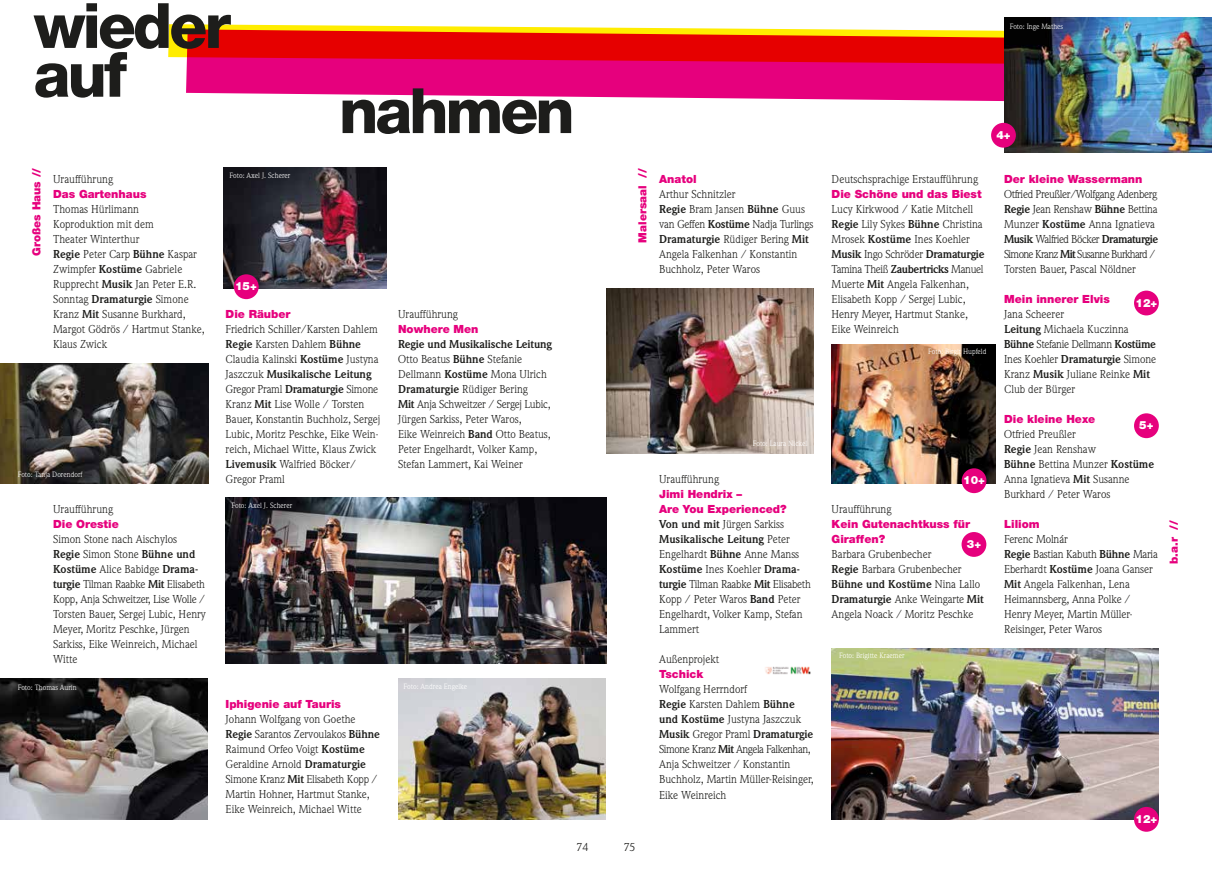
<style>
.page{position:relative;width:1212px;height:869px;background:#fff}
.page>*{position:absolute;margin:0;border:0;box-sizing:border-box;transform-origin:0 0}
.t1{font:800 62.5px/48.8px "Helvetica Neue";letter-spacing:-.05em;color:#1d1d1b}
.t2{font:11.25px/15px "Weidemann";color:#1d1d1b}
.t3{font:900 11.25px/15px "Helvetica Neue";color:#e6007d}
.t4{font:11.25px/15px "Weidemann";letter-spacing:-.02em;color:#1d1d1b}
.t5{font:900 11.25px "Helvetica Neue";color:#fff}
.t6{font:7.5px "Weidemann";color:#fff}
.s1{font-weight:700}
</style>
<div class="page">
<svg style="left:186px;top:65px;width:818px;height:37px;background:#e9228e"></svg>
<svg style="left:168px;top:24px;width:836px;height:41px;background:#ec3c24"></svg>
<img style="left:765px;top:666px;width:46px;height:9px">
<img style="left:0;top:363px;width:208px;height:120px">
<img style="left:398px;top:678px;width:208px;height:141px">
<img style="left:226px;top:497px;width:380px;height:166px">
<img style="left:606px;top:288px;width:208px;height:165px">
<img style="left:0;top:678px;width:208px;height:141px">
<img style="left:831px;top:344px;width:164px;height:139px">
<div style="left:962px;top:468px;width:24px;height:25px;background:#e6007d;border-radius:50%"></div>
<img style="left:1004px;top:18px;width:208px;height:135px">
<div style="left:991px;top:123px;width:25px;height:25px;background:#e6007d;border-radius:50%"></div>
<div style="left:1134px;top:290px;width:25px;height:25px;background:#e6007d;border-radius:50%"></div>
<div style="left:1134px;top:413px;width:25px;height:25px;background:#e6007d;border-radius:50%"></div>
<div style="left:961px;top:531px;width:25px;height:25px;background:#e6007d;border-radius:50%"></div>
<img style="left:831px;top:648px;width:328px;height:171px">
<div style="left:1134px;top:806px;width:25px;height:25px;background:#e6007d;border-radius:50%"></div>
<img style="left:224px;top:168px;width:163px;height:120px">
<div style="left:234px;top:274px;width:25px;height:25px;background:#e6007d;border-radius:50%"></div>
<h1 class="t1" style="left:34px;top:1px;width:199px">wieder auf</h1>
<h1 class="t1" style="left:339px;top:86px;width:237px">nahmen</h1>
<p class="t3" style="left:29px;top:255px;width:89px;rotate:-90deg">Großes Haus //</p>
<p class="t3" style="left:635px;top:242px;width:76px;rotate:-90deg">Malersaal //</p>
<p class="t6" style="left:230px;top:171px;width:62px">Foto: Axel J. Scherer</p>
<p class="t2" style="left:53px;top:171px;width:61px">Uraufführung</p>
<p class="t3" style="left:53px;top:186px;width:95px">Das Gartenhaus</p>
<p class="t2" style="left:53px;top:201px;width:153px">Thomas Hürlimann<br>Koproduktion mit dem<br>Theater Winterthur<br><span class="s1">Regie</span> Peter Carp <span class="s1">Bühne</span> Kaspar<br>Zwimpfer <span class="s1">Kostüme</span> Gabriele<br>Rupprecht <span class="s1">Musik</span> Jan Peter E.R.<br>Sonntag <span class="s1">Dramaturgie</span> Simone<br>Kranz <span class="s1">Mit</span> Susanne Burkhard,<br>Margot Gödrös / Hartmut Stanke,<br>Klaus Zwick</p>
<p class="t5" style="left:235px;top:279px;width:23px">15+</p>
<p class="t2" style="left:398px;top:306px;width:61px">Uraufführung</p>
<p class="t3" style="left:398px;top:321px;width:82px">Nowhere Men</p>
<p class="t2" style="left:398px;top:336px;width:155px"><span class="s1">Regie und Musikalische Leitung<br></span>Otto Beatus <span class="s1">Bühne</span> Stefanie<br>Dellmann <span class="s1">Kostüme</span> Mona Ulrich<br><span class="s1">Dramaturgie</span> Rüdiger Bering<br><span class="s1">Mit</span> Anja Schweitzer / Sergej Lubic,<br>Jürgen Sarkiss, Peter Waros,<br>Eike Weinreich <span class="s1">Band</span> Otto Beatus,<br>Peter Engelhardt, Volker Kamp,<br>Stefan Lammert, Kai Weiner</p>
<p class="t3" style="left:226px;top:306px;width:67px">Die Räuber</p>
<p class="t2" style="left:226px;top:321px;width:156px">Friedrich Schiller/Karsten Dahlem<br><span class="s1">Regie</span> Karsten Dahlem <span class="s1">Bühne<br></span>Claudia Kalinski <span class="s1">Kostüme</span> Justyna<br>Jaszczuk <span class="s1">Musikalische Leitung<br></span>Gregor Praml <span class="s1">Dramaturgie</span> Simone<br>Kranz <span class="s1">Mit</span> Lise Wolle / Torsten<br>Bauer, Konstantin Buchholz, Sergej<br>Lubic, Moritz Peschke, Eike Wein&shy;reich, Michael Witte, Klaus Zwick<br><span class="s1">Livemusik</span> Walfried Böcker/<br>Gregor Praml</p>
<p class="t6" style="left:18px;top:469px;width:66px">Foto: Tanja Dorendorf</p>
<p class="t2" style="left:53px;top:501px;width:61px">Uraufführung</p>
<p class="t3" style="left:53px;top:516px;width:67px">Die Orestie</p>
<p class="t2" style="left:53px;top:531px;width:154px">Simon Stone nach Aischylos<br><span class="s1">Regie</span> Simon Stone <span class="s1">Bühne und<br>Kostüme</span> Alice Babidge <span class="s1">Drama&shy;turgie</span> Tilman Raabke <span class="s1">Mit</span> Elisabeth<br>Kopp, Anja Schweitzer, Lise Wolle /<br>Torsten Bauer, Sergej Lubic, Henry<br>Meyer, Moritz Peschke, Jürgen<br>Sarkiss, Eike Weinreich, Michael<br>Witte</p>
<p class="t6" style="left:18px;top:683px;width:60px">Foto: Thomas Aurin</p>
<p class="t6" style="left:231px;top:500px;width:62px">Foto: Axel J. Scherer</p>
<p class="t3" style="left:226px;top:696px;width:117px">Iphigenie auf Tauris</p>
<p class="t2" style="left:226px;top:711px;width:156px">Johann Wolfgang von Goethe<br><span class="s1">Regie</span> Sarantos Zervoulakos <span class="s1">Bühne<br></span>Raimund Orfeo Voigt <span class="s1">Kostüme<br></span>Geraldine Arnold <span class="s1">Dramaturgie<br></span>Simone Kranz <span class="s1">Mit</span> Elisabeth Kopp /<br>Martin Hohner, Hartmut Stanke,<br>Eike Weinreich, Michael Witte</p>
<p class="t6" style="left:404px;top:681px;width:65px">Foto: Andrea Engelke</p>
<p class="t2" style="left:576px;top:839px;width:13px">74</p>
<p class="t2" style="left:624px;top:839px;width:13px">75</p>
<p class="t3" style="left:659px;top:171px;width:39px">Anatol</p>
<p class="t2" style="left:659px;top:186px;width:156px">Arthur Schnitzler<br><span class="s1">Regie</span> Bram Jansen <span class="s1">Bühne</span> Guus van Geffen <span class="s1">Kostüme</span> Nadja Turlings<br><span class="s1">Dramaturgie</span> Rüdiger Bering <span class="s1">Mit<br></span>Angela Falkenhan / Konstantin<br>Buchholz, Peter Waros</p>
<p class="t6" style="left:753px;top:438px;width:56px">Foto: Laura Nickel</p>
<p class="t2" style="left:659px;top:471px;width:61px">Uraufführung</p>
<p class="t3" style="left:659px;top:486px;width:129px">Jimi Hendrix –<br>Are You Experienced?</p>
<p class="t2" style="left:659px;top:516px;width:153px"><span class="s1">Von und mit</span> Jürgen Sarkiss<br><span class="s1">Musikalische Leitung</span> Peter<br>Engelhardt <span class="s1">Bühne</span> Anne Manss<br><span class="s1">Kostüme</span> Ines Koehler <span class="s1">Drama&shy;turgie</span> Tilman Raabke <span class="s1">Mit</span> Elisabeth<br>Kopp / Peter Waros <span class="s1">Band</span> Peter<br>Engelhardt, Volker Kamp, Stefan<br>Lammert</p>
<p class="t2" style="left:659px;top:651px;width:61px">Außenprojekt</p>
<p class="t3" style="left:659px;top:666px;width:46px">Tschick</p>
<p class="t2" style="left:659px;top:681px;width:156px">Wolfgang Herrndorf<br><span class="s1">Regie</span> Karsten Dahlem <span class="s1">Bühne und Kostüme</span> Justyna Jaszczuk<br><span class="s1">Musik</span> Gregor Praml <span class="s1">Dramaturgie<br></span>Simone Kranz <span class="s1">Mit</span> Angela Falkenhan,<br>Anja Schweitzer / Konstantin<br>Buchholz, Martin Müller-Reisinger,<br>Eike Weinreich</p>
<p class="t6" style="left:1010px;top:22px;width:55px">Foto: Inge Mathes</p>
<p class="t5" style="left:996px;top:128px;width:16px">4+</p>
<p class="t2" style="left:831px;top:171px;width:148px">Deutschsprachige Erstaufführung</p>
<p class="t3" style="left:831px;top:186px;width:152px">Die Schöne und das Biest</p>
<p class="t2" style="left:831px;top:201px;width:155px">Lucy Kirkwood / Katie Mitchell<br><span class="s1">Regie</span> Lily Sykes <span class="s1">Bühne</span> Christina<br>Mrosek <span class="s1">Kostüme</span> Ines Koehler<br><span class="s1">Musik</span> Ingo Schröder <span class="s1">Dramaturgie<br></span>Tamina Theiß <span class="s1">Zaubertricks</span> Manuel<br>Muerte <span class="s1">Mit</span> Angela Falkenhan,<br>Elisabeth Kopp / Sergej Lubic,<br>Henry Meyer, Hartmut Stanke,<br>Eike Weinreich</p>
<p class="t6" style="left:928px;top:347px;width:60px">Foto: Birgit Hupfeld</p>
<p class="t5" style="left:963px;top:473px;width:23px">10+</p>
<p class="t2" style="left:831px;top:501px;width:61px">Uraufführung</p>
<p class="t3" style="left:831px;top:516px;width:140px">Kein Gutenachtkuss für<br>Giraffen?</p>
<p class="t2" style="left:831px;top:546px;width:153px">Barbara Grubenbecher<br><span class="s1">Regie</span> Barbara Grubenbecher<br><span class="s1">Bühne und Kostüme</span> Nina Lallo<br><span class="s1">Dramaturgie</span> Anke Weingarte <span class="s1">Mit<br></span>Angela Noack / Moritz Peschke</p>
<p class="t5" style="left:967px;top:537px;width:16px">3+</p>
<p class="t6" style="left:839px;top:650px;width:67px">Foto: Brigitte Kraemer</p>
<p class="t3" style="left:1004px;top:171px;width:140px">Der kleine Wassermann</p>
<p class="t4" style="left:1004px;top:186px;width:156px">Otfried Preußler/Wolfgang Adenberg <span class="s1">Regie</span> Jean Renshaw <span class="s1">Bühne</span> Bettina Munzer <span class="s1">Kostüme</span> Anna Ignatieva <span class="s1">Musik</span> Walfried Böcker <span class="s1">Dramaturgie </span>Simone Kranz <span class="s1">Mit</span> Susanne Burkhard / Torsten Bauer, Pascal Nöldner</p>
<p class="t3" style="left:1004px;top:291px;width:107px">Mein innerer Elvis</p>
<p class="t2" style="left:1004px;top:306px;width:154px">Jana Scheerer<br><span class="s1">Leitung</span> Michaela Kuczinna<br><span class="s1">Bühne</span> Stefanie Dellmann <span class="s1">Kostüme<br></span>Ines Koehler <span class="s1">Dramaturgie</span> Simone<br>Kranz <span class="s1">Musik</span> Juliane Reinke <span class="s1">Mit<br></span>Club der Bürger</p>
<p class="t3" style="left:1004px;top:411px;width:93px">Die kleine Hexe</p>
<p class="t2" style="left:1004px;top:426px;width:152px">Otfried Preußler<br><span class="s1">Regie</span> Jean Renshaw<br><span class="s1">Bühne</span> Bettina Munzer <span class="s1">Kostüme<br></span>Anna Ignatieva <span class="s1">Mit</span> Susanne<br>Burkhard / Peter Waros</p>
<p class="t3" style="left:1004px;top:516px;width:37px">Liliom</p>
<p class="t2" style="left:1004px;top:531px;width:155px">Ferenc Molnár<br><span class="s1">Regie</span> Bastian Kabuth <span class="s1">Bühne</span> Maria<br>Eberhardt <span class="s1">Kostüme</span> Joana Ganser<br><span class="s1">Mit</span> Angela Falkenhan, Lena<br>Heimannsberg, Anna Polke /<br>Henry Meyer, Martin Müller-<br>Reisinger, Peter Waros</p>
<p class="t5" style="left:1135px;top:296px;width:23px">12+</p>
<p class="t5" style="left:1139px;top:418px;width:16px">5+</p>
<p class="t3" style="left:1166px;top:563px;width:45px;rotate:-90deg">b.a.r //</p>
<p class="t5" style="left:1135px;top:811px;width:23px">12+</p>
</div>
